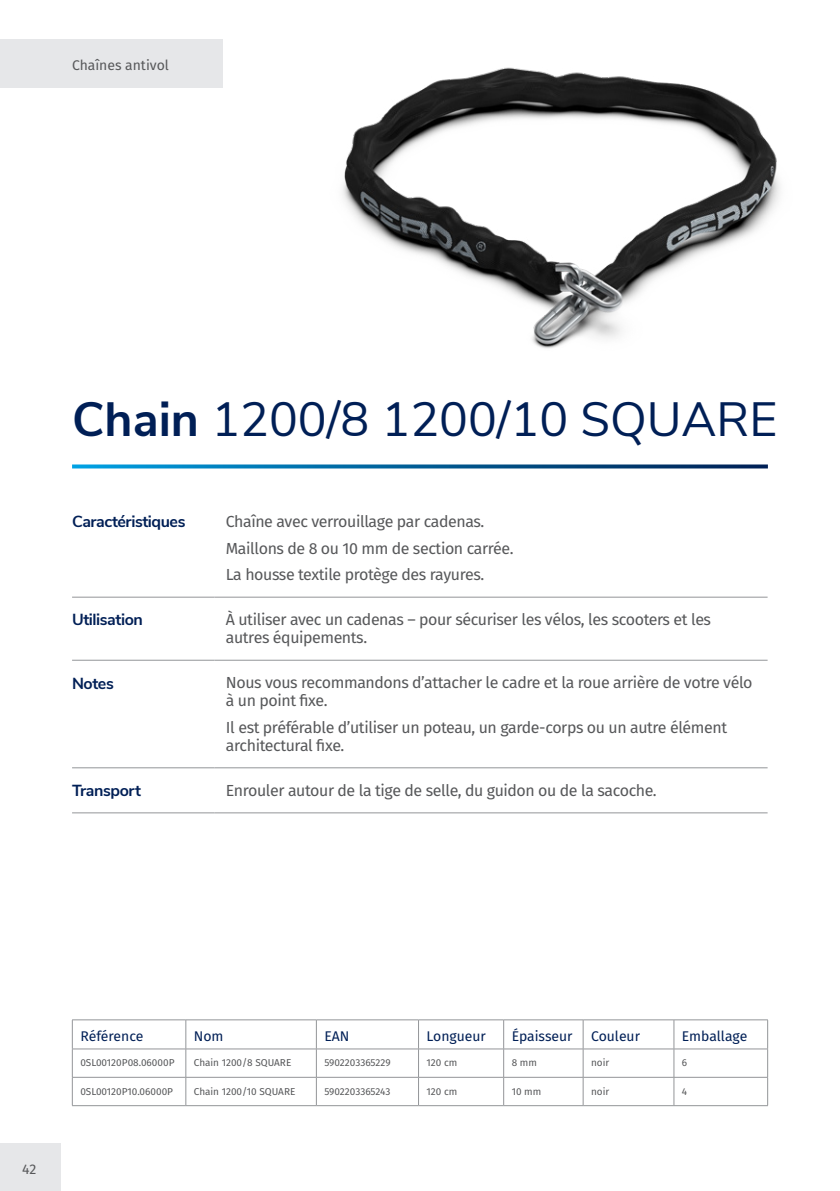
<style>
.page{position:relative;width:840px;height:1191px;background:#fff}
.page>*{position:absolute;margin:0;border:0;box-sizing:border-box;transform-origin:0 0}
.t1{font:48px "Nunito Sans";color:#001f56}
.Tekst_akapitowy{font:16px/18px "Fira Sans";letter-spacing:-.025em;color:#57585a}
.t2{font:700 16px "Nunito Sans";letter-spacing:-.025em;color:#001f56}
.t3{font:14px "Fira Sans";color:#001f56}
.t4{font:14px "Fira Sans";color:#57585a}
.t5{font:10px "Fira Sans";color:#57585a}
.s1{font-weight:700}
</style>
<div class="page">
<div style="left:0;top:1143px;width:61px;height:48px;background:#e6e7e9"></div>
<img style="left:342px;top:67px;width:438px;height:282px">
<svg style="left:72px;top:464px;width:695px;height:4px;background:#1f71a3"></svg>
<div style="left:0;top:40px;width:222px;height:48px;background:#e6e7e9"></div>
<hr style="left:72px;top:1019px;width:114px;height:1px;background:#939598">
<hr style="left:186px;top:1019px;width:130px;height:1px;background:#939598">
<hr style="left:316px;top:1019px;width:102px;height:1px;background:#939598">
<hr style="left:418px;top:1019px;width:85px;height:1px;background:#939598">
<hr style="left:503px;top:1019px;width:79px;height:1px;background:#939598">
<hr style="left:582px;top:1019px;width:91px;height:1px;background:#939598">
<hr style="left:673px;top:1019px;width:94px;height:1px;background:#939598">
<hr style="left:72px;top:1048px;width:114px;height:1px;background:#939598">
<hr style="left:186px;top:1048px;width:130px;height:1px;background:#939598">
<hr style="left:316px;top:1048px;width:102px;height:1px;background:#939598">
<hr style="left:418px;top:1048px;width:85px;height:1px;background:#939598">
<hr style="left:503px;top:1048px;width:79px;height:1px;background:#939598">
<hr style="left:582px;top:1048px;width:91px;height:1px;background:#939598">
<hr style="left:673px;top:1048px;width:94px;height:1px;background:#939598">
<hr style="left:72px;top:1077px;width:114px;height:1px;background:#939598">
<svg style="left:72px;top:1020px;width:1px;height:85px"></svg>
<hr style="left:186px;top:1077px;width:130px;height:1px;background:#939598">
<svg style="left:185px;top:1020px;width:1px;height:85px"></svg>
<hr style="left:316px;top:1077px;width:102px;height:1px;background:#939598">
<svg style="left:316px;top:1020px;width:1px;height:85px"></svg>
<hr style="left:418px;top:1077px;width:85px;height:1px;background:#939598">
<svg style="left:418px;top:1020px;width:1px;height:85px"></svg>
<hr style="left:503px;top:1077px;width:79px;height:1px;background:#939598">
<svg style="left:503px;top:1020px;width:1px;height:85px"></svg>
<hr style="left:582px;top:1077px;width:91px;height:1px;background:#939598">
<svg style="left:582px;top:1020px;width:1px;height:85px"></svg>
<hr style="left:673px;top:1077px;width:94px;height:1px;background:#939598">
<svg style="left:673px;top:1020px;width:1px;height:85px"></svg>
<hr style="left:72px;top:1105px;width:114px;height:1px;background:#939598">
<hr style="left:186px;top:1105px;width:130px;height:1px;background:#939598">
<hr style="left:316px;top:1105px;width:102px;height:1px;background:#939598">
<hr style="left:418px;top:1105px;width:85px;height:1px;background:#939598">
<hr style="left:503px;top:1105px;width:79px;height:1px;background:#939598">
<hr style="left:582px;top:1105px;width:91px;height:1px;background:#939598">
<hr style="left:673px;top:1105px;width:94px;height:1px;background:#939598">
<hr style="left:72px;top:596px;width:142px;height:1px;background:#939598">
<hr style="left:214px;top:596px;width:553px;height:1px;background:#939598">
<hr style="left:72px;top:659px;width:142px;height:1px;background:#939598">
<hr style="left:214px;top:659px;width:553px;height:1px;background:#939598">
<hr style="left:72px;top:767px;width:142px;height:1px;background:#939598">
<hr style="left:214px;top:767px;width:553px;height:1px;background:#939598">
<hr style="left:72px;top:812px;width:142px;height:1px;background:#939598">
<hr style="left:214px;top:812px;width:553px;height:1px;background:#939598">
<p class="t4" style="left:72px;top:55px;width:98px">Chaînes antivol</p>
<p class="t1" style="left:72px;top:384px;width:706px"><span class="s1">Chain</span> 1200/8 1200/10 SQUARE</p>
<p class="t2" style="left:72px;top:510px;width:115px">Caractéristiques</p>
<p class="Tekst_akapitowy" style="left:226px;top:512px;width:260px">Chaîne avec verrouillage par cadenas.</p>
<p class="Tekst_akapitowy" style="left:226px;top:538px;width:289px">Maillons de 8 ou 10 mm de section carrée.</p>
<p class="Tekst_akapitowy" style="left:226px;top:565px;width:260px">La housse textile protège des rayures.</p>
<p class="t2" style="left:72px;top:608px;width:72px">Utilisation</p>
<p class="Tekst_akapitowy" style="left:226px;top:610px;width:486px">À utiliser avec un cadenas – pour sécuriser les vélos, les scooters et les autres équipements.</p>
<p class="t2" style="left:72px;top:671px;width:43px">Notes</p>
<p class="Tekst_akapitowy" style="left:226px;top:673px;width:528px">Nous vous recommandons d’attacher le cadre et la roue arrière de votre vélo à un point fixe.</p>
<p class="Tekst_akapitowy" style="left:226px;top:718px;width:502px">Il est préférable d’utiliser un poteau, un garde-corps ou un autre élément architectural fixe.</p>
<p class="t2" style="left:72px;top:779px;width:70px">Transport</p>
<p class="Tekst_akapitowy" style="left:226px;top:781px;width:432px">Enrouler autour de la tige de selle, du guidon ou de la sacoche.</p>
<p class="t4" style="left:22px;top:1158px;width:16px">42</p>
<p class="t3" style="left:80px;top:1025px;width:65px">Référence</p>
<p class="t3" style="left:194px;top:1025px;width:31px">Nom</p>
<p class="t3" style="left:324px;top:1025px;width:27px">EAN</p>
<p class="t3" style="left:426px;top:1025px;width:61px">Longueur</p>
<p class="t3" style="left:511px;top:1025px;width:62px">Épaisseur</p>
<p class="t3" style="left:590px;top:1025px;width:50px">Couleur</p>
<p class="t3" style="left:681px;top:1025px;width:67px">Emballage</p>
<p class="t5" style="left:80px;top:1055px;width:96px">0SL00120P08.06000P</p>
<p class="t5" style="left:194px;top:1055px;width:99px">Chain 1200/8 SQUARE</p>
<p class="t5" style="left:324px;top:1055px;width:68px">5902203365229</p>
<p class="t5" style="left:426px;top:1055px;width:32px">120 cm</p>
<p class="t5" style="left:511px;top:1055px;width:27px">8 mm</p>
<p class="t5" style="left:590px;top:1055px;width:20px">noir</p>
<p class="t5" style="left:681px;top:1055px;width:7px">6</p>
<p class="t5" style="left:80px;top:1083px;width:94px">0SL00120P10.06000P</p>
<p class="t5" style="left:194px;top:1083px;width:103px">Chain 1200/10 SQUARE</p>
<p class="t5" style="left:324px;top:1083px;width:67px">5902203365243</p>
<p class="t5" style="left:426px;top:1083px;width:32px">120 cm</p>
<p class="t5" style="left:511px;top:1083px;width:31px">10 mm</p>
<p class="t5" style="left:590px;top:1083px;width:20px">noir</p>
<p class="t5" style="left:681px;top:1083px;width:7px">4</p>
</div>
